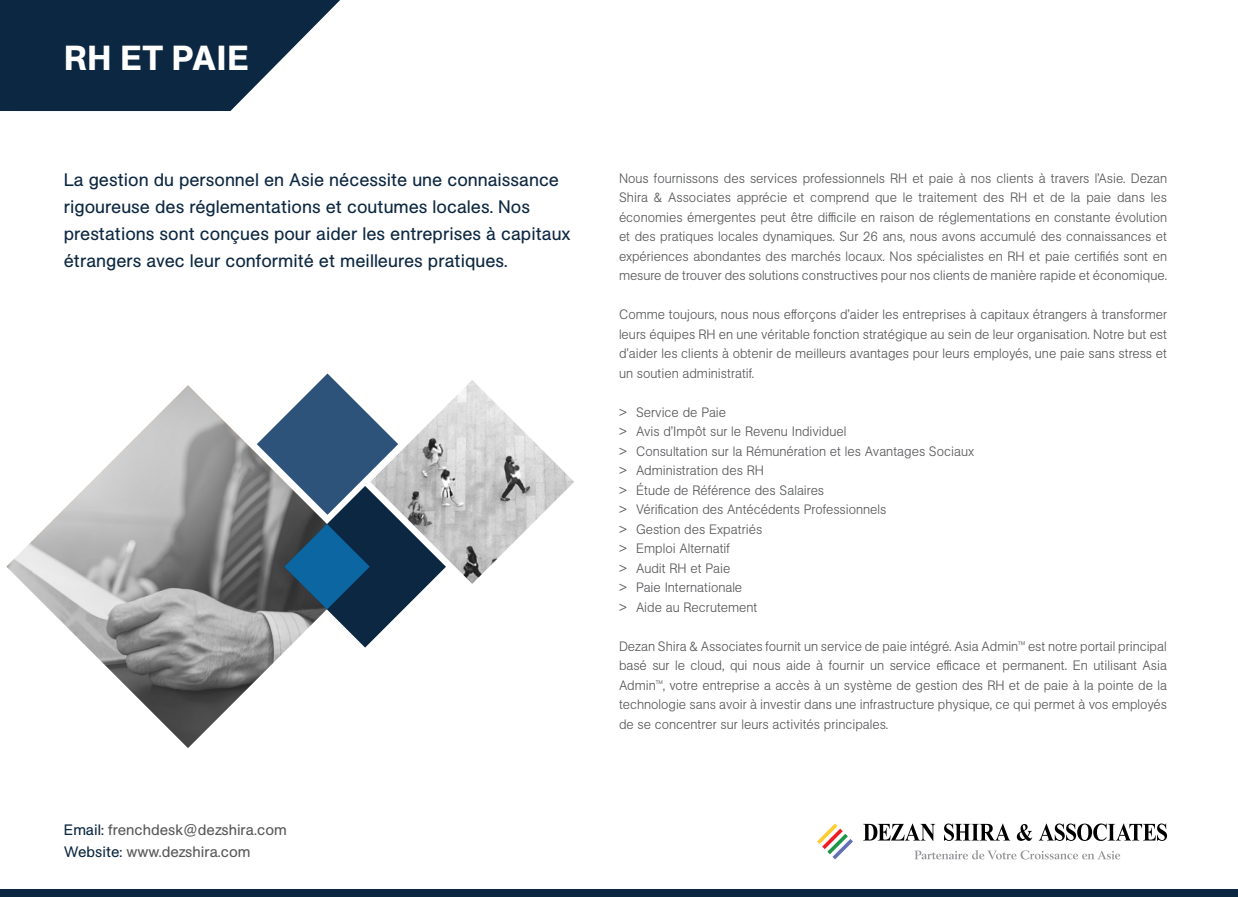
<style>
.page{position:relative;width:1238px;height:897px;background:#fff}
.page>*{position:absolute;margin:0;border:0;box-sizing:border-box;transform-origin:0 0}
.t1{font:500 34.5px "Unlimited Sans";letter-spacing:.025em;color:#fff}
.t2{font:18px/27px "Unlimited Sans";color:#0c2741}
.t3{font:15px/22.5px "Unlimited Sans";color:#59595b}
.t4{font:300 13.5px/19.5px "Unlimited Sans";color:#58595b;text-align:justify}
.s1{color:#0c2741}
</style>
<div class="page">
<svg style="left:6px;top:385px;width:282px;height:363px"></svg>
<svg style="left:0;top:0;width:340px;height:111px"></svg>
<svg style="left:257px;top:373px;width:317px;height:275px"></svg>
<div style="left:0;top:890px;width:1238px;height:7px;background:#0c2741"></div>
<svg style="left:863px;top:824px;width:72px;height:17px"></svg>
<svg style="left:944px;top:824px;width:66px;height:17px"></svg>
<svg style="left:1016px;top:824px;width:16px;height:17px"></svg>
<svg style="left:1038px;top:824px;width:129px;height:17px"></svg>
<svg style="left:817px;top:823px;width:36px;height:36px"></svg>
<svg style="left:914px;top:850px;width:206px;height:9px"></svg>
<h1 class="t1" style="left:64px;top:32px;width:187px">RH ET PAIE</h1>
<p class="t2" style="left:64px;top:166px;width:508px">La gestion du personnel en Asie nécessite une connaissance rigoureuse des réglementations et coutumes locales. Nos prestations sont conçues pour aider les entreprises à capitaux étrangers avec leur conformité et meilleures pratiques.</p>
<p class="t3" style="left:64px;top:818px;width:224px"><span class="s1">Email:</span> frenchdesk@dezshira.com<br><span class="s1">Website:</span> www.dezshira.com</p>
<p class="t4" style="left:619px;top:168px;width:549px">Nous fournissons des services professionnels RH et paie à nos clients à travers l’Asie. Dezan Shira &amp; Associates apprécie et comprend que le traitement des RH et de la paie dans les économies émergentes peut être difficile en raison de réglementations en constante évolution et des pratiques locales dynamiques. Sur 26 ans, nous avons accumulé des connaissances et expériences abondantes des marchés locaux. Nos spécialistes en RH et paie certifiés sont en mesure de trouver des solutions constructives pour nos clients de manière rapide et économique.</p>
<p class="t4" style="left:619px;top:304px;width:549px">Comme toujours, nous nous efforçons d’aider les entreprises à capitaux étrangers à transformer leurs équipes RH en une véritable fonction stratégique au sein de leur organisation. Notre but est d’aider les clients à obtenir de meilleurs avantages pour leurs employés, une paie sans stress et un soutien administratif.</p>
<p class="t4" style="left:619px;top:402px;width:357px;text-align:left">&gt; Service de Paie<br>&gt; Avis d’Impôt sur le Revenu Individuel<br>&gt; Consultation sur la Rémunération et les Avantages Sociaux &gt; Administration des RH<br>&gt; Étude de Référence des Salaires<br>&gt; Vérification des Antécédents Professionnels<br>&gt; Gestion des Expatriés<br>&gt; Emploi Alternatif<br>&gt; Audit RH et Paie<br>&gt; Paie Internationale<br>&gt; Aide au Recrutement</p>
<p class="t4" style="left:619px;top:636px;width:549px">Dezan Shira &amp; Associates fournit un service de paie intégré. Asia Admin™ est notre portail principal basé sur le cloud, qui nous aide à fournir un service efficace et permanent. En utilisant Asia Admin™, votre entreprise a accès à un système de gestion des RH et de paie à la pointe de la technologie sans avoir à investir dans une infrastructure physique, ce qui permet à vos employés de se concentrer sur leurs activités principales.</p>
</div>
